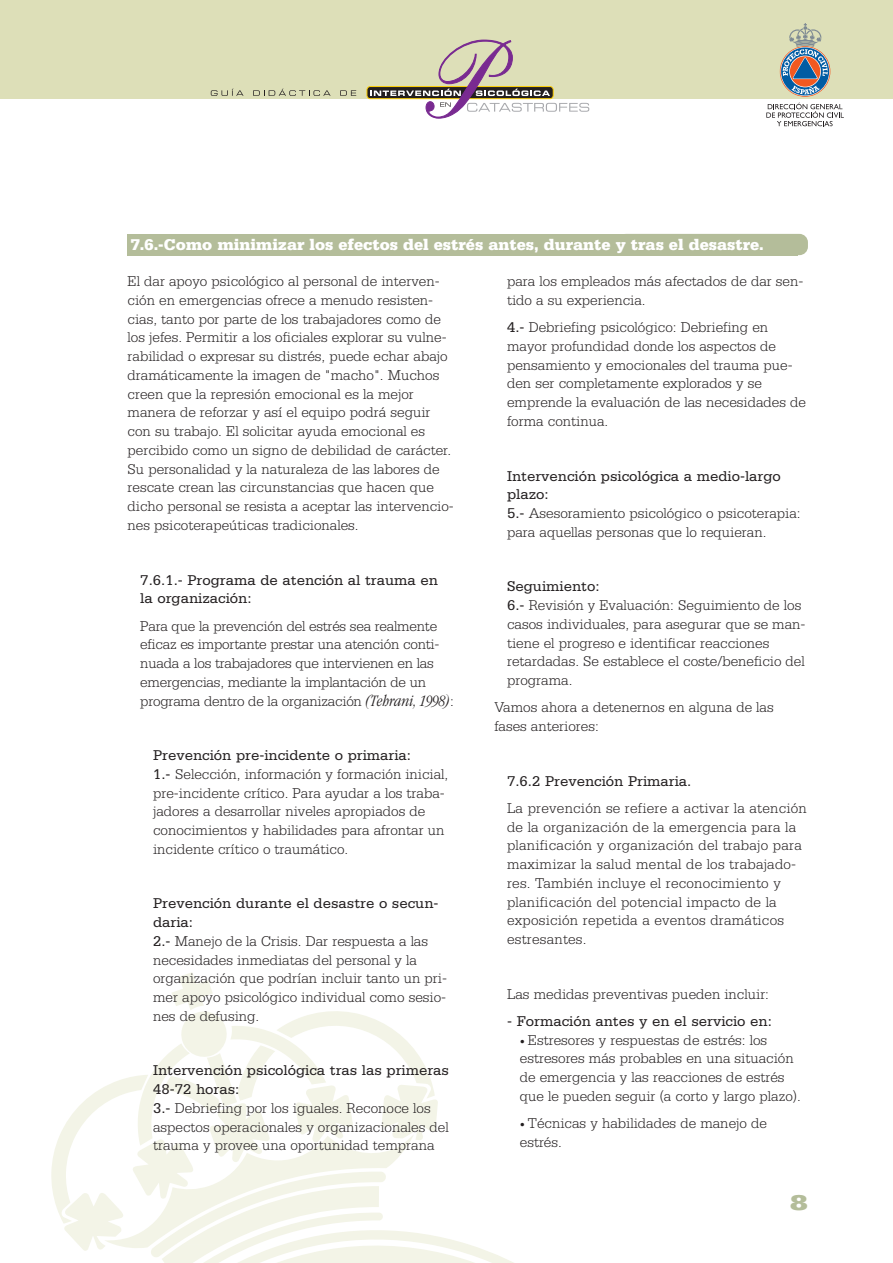
<style>
.page{position:relative;width:893px;height:1263px;background:#fff}
.page>*{position:absolute;margin:0;border:0;box-sizing:border-box;transform-origin:0 0}
.t1{font:900 expanded 21px "Univers";color:#b4bd9a}
.t2{font:900 16.5px "Serifa";color:#fff}
.t3{font:300 15px/18.8px "Serifa";color:#231f20}
.t4{font:15px/18.8px "Serifa";color:#231f20}
.s1{font-family:"Garamond IT Cby BT";font-style:italic;font-stretch:condensed;font-size:16.5px}
.s2{font-weight:400}
.s3{font-size:10.5px}
</style>
<div class="page">
<div style="left:0;top:0;width:893px;height:99px;background:#dddfb8"></div>
<svg style="left:51px;top:1136px;width:463px;height:127px"></svg>
<svg style="left:60px;top:972px;width:378px;height:164px"></svg>
<svg style="left:780px;top:46px;width:50px;height:51px"></svg>
<svg style="left:781px;top:47px;width:49px;height:49px"></svg>
<div style="left:781px;top:47px;width:48px;height:48px;background:#015ca3;border-radius:50%"></div>
<svg style="left:789px;top:56px;width:32px;height:31px"></svg>
<svg style="left:790px;top:56px;width:30px;height:31px"></svg>
<svg style="left:791px;top:86px;width:29px;height:8px"></svg>
<svg style="left:783px;top:23px;width:45px;height:56px"></svg>
<svg style="left:766px;top:103px;width:78px;height:23px"></svg>
<svg style="left:211px;top:89px;width:33px;height:7px"></svg>
<svg style="left:253px;top:89px;width:78px;height:7px"></svg>
<svg style="left:340px;top:90px;width:16px;height:6px"></svg>
<svg style="left:370px;top:40px;width:219px;height:79px"></svg>
<div style="left:618px;top:234px;width:190px;height:21px;background:#b4bd9a;border-radius:9px"></div>
<div style="left:128px;top:234px;width:670px;height:21px;background:#b4bd9a"></div>
<p class="t2" style="left:131px;top:239px;width:635px">7.6.-Como minimizar los efectos del estrés antes, durante y tras el desastre.</p>
<p class="t3" style="left:128px;top:273px;width:328px">El dar apoyo psicológico al personal de interven&shy;ción en emergencias ofrece a menudo resisten&shy;cias, tanto por parte de los trabajadores como de los jefes. Permitir a los oficiales explorar su vulne&shy;rabilidad o expresar su distrés, puede echar abajo dramáticamente la imagen de "macho". Muchos creen que la represión emocional es la mejor manera de reforzar y así el equipo podrá seguir con su trabajo. El solicitar ayuda emocional es percibido como un signo de debilidad de carácter.<br>Su personalidad y la naturaleza de las labores de rescate crean las circunstancias que hacen que dicho personal se resista a aceptar las intervencio&shy;nes psicoterapeúticas tradicionales.</p>
<p class="t4" style="left:140px;top:571px;width:299px">7.6.1.- Programa de atención al trauma en la organización:</p>
<p class="t3" style="left:140px;top:617px;width:315px">Para que la prevención del estrés sea realmente eficaz es importante prestar una atención conti&shy;nuada a los trabajadores que intervienen en las emergencias, mediante la implantación de un programa dentro de la organización <span class="s1">(Tehrani, 1998)</span>:</p>
<p class="t3" style="left:153px;top:747px;width:297px"><span class="s2">Prevención pre-incidente o primaria:<br>1.-</span> Selección, información y formación inicial, pre-incidente crítico. Para ayudar a los traba&shy;jadores a desarrollar niveles apropiados de conocimientos y habilidades para afrontar un incidente crítico o traumático.</p>
<p class="t3" style="left:153px;top:895px;width:295px"><span class="s2">Prevención durante el desastre o secun&shy;daria:<br>2.-</span> Manejo de la Crisis. Dar respuesta a las necesidades inmediatas del personal y la organización que podrían incluir tanto un pri&shy;mer apoyo psicológico individual como sesio&shy;nes de defusing.</p>
<p class="t3" style="left:153px;top:1062px;width:297px"><span class="s2">Intervención psicológica tras las primeras 48-72 horas:<br>3.-</span> Debriefing por los iguales. Reconoce los aspectos operacionales y organizacionales del trauma y provee una oportunidad temprana</p>
<p class="t3" style="left:507px;top:273px;width:298px">para los empleados más afectados de dar sen&shy;tido a su experiencia.</p>
<p class="t3" style="left:507px;top:319px;width:300px"><span class="s2">4.-</span> Debriefing psicológico: Debriefing en mayor profundidad donde los aspectos de pensamiento y emocionales del trauma pue&shy;den ser completamente explorados y se emprende la evaluación de las necesidades de forma continua.</p>
<p class="t3" style="left:507px;top:467px;width:295px"><span class="s2">Intervención psicológica a medio-largo plazo:<br>5.-</span> Asesoramiento psicológico o psicoterapia: para aquellas personas que lo requieran.</p>
<p class="t3" style="left:507px;top:578px;width:300px"><span class="s2">Seguimiento:<br>6.-</span> Revisión y Evaluación: Seguimiento de los casos individuales, para asegurar que se man&shy;tiene el progreso e identificar reacciones retardadas. Se establece el coste/beneficio del programa.</p>
<p class="t3" style="left:494px;top:699px;width:281px">Vamos ahora a detenernos en alguna de las fases anteriores:</p>
<p class="t4" style="left:507px;top:772px;width:186px">7.6.2 Prevención Primaria.</p>
<p class="t3" style="left:507px;top:800px;width:301px">La prevención se refiere a activar la atención de la organización de la emergencia para la planificación y organización del trabajo para maximizar la salud mental de los trabajado&shy;res. También incluye el reconocimiento y planificación del potencial impacto de la exposición repetida a eventos dramáticos estresantes.</p>
<p class="t3" style="left:507px;top:985px;width:263px">Las medidas preventivas pueden incluir:</p>
<p class="t4" style="left:507px;top:1013px;width:266px">- Formación antes y en el servicio en:</p>
<p class="t3" style="left:520px;top:1031px;width:282px"><span class="s3">•</span> Estresores y respuestas de estrés: los estresores más probables en una situación de emergencia y las reacciones de estrés que le pueden seguir (a corto y largo plazo).</p>
<p class="t3" style="left:520px;top:1115px;width:249px"><span class="s3">•</span> Técnicas y habilidades de manejo de estrés.</p>
<h1 class="t1" style="left:790px;top:1195px;width:19px">8</h1>
</div>
